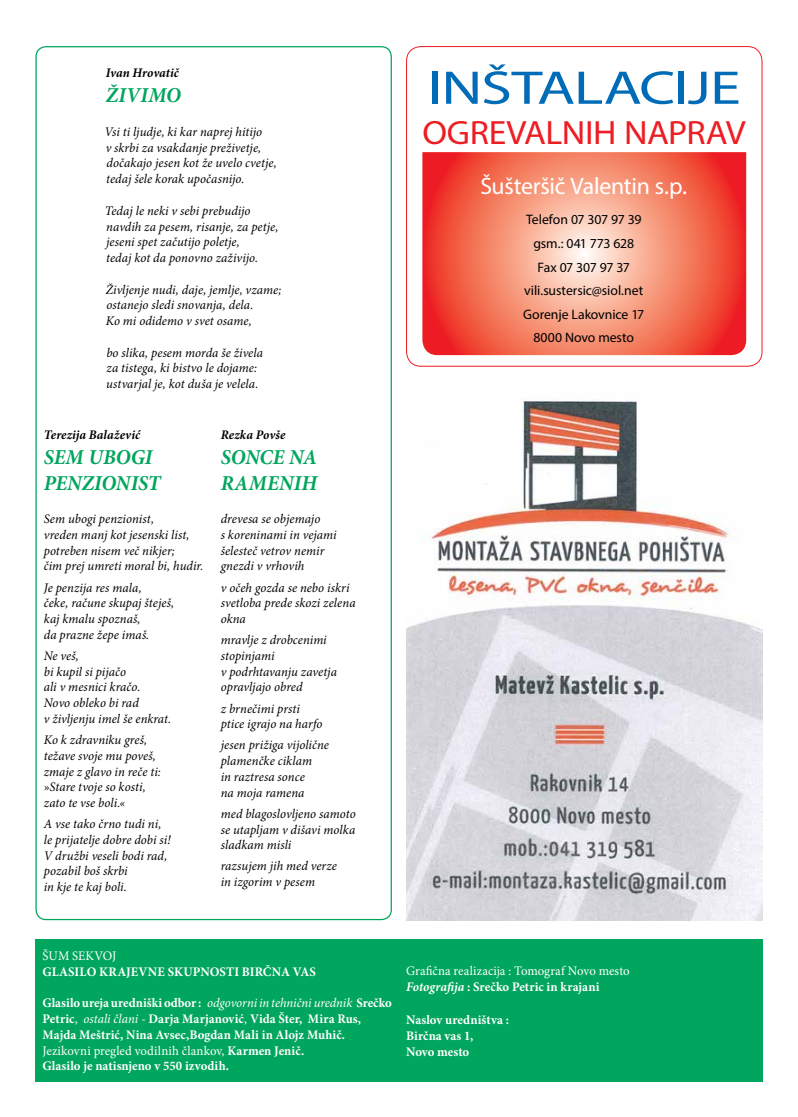
<style>
.page{position:relative;width:798px;height:1117px;background:#fff}
.page>*{position:absolute;margin:0;border:0;box-sizing:border-box;transform-origin:0 0}
.t1{font:47.5px "Myriad Pro";letter-spacing:-.015em;color:#006bb6;scale:1.31 1}
.t2{font:33.75px "Myriad Pro";letter-spacing:-.01em;color:#ed1d24;scale:1.06 1}
.t3{font:23.75px "Myriad Pro";letter-spacing:-.015em;color:#fff}
.t4{font:italic 700 21.25px/25.5px "Minion Pro";letter-spacing:-.005em;color:#00a65d}
.t5{font:13.75px/23.6px "Myriad Pro";letter-spacing:-.01em;color:#000;text-align:center}
.t6{font:italic 13.12px/15.8px "Minion Pro";color:#000}
.t7{font:700 13.12px/15.8px "Minion Pro";letter-spacing:.005em;color:#fff}
.t8{font:13.12px/15.8px "Minion Pro";color:#fff}
.t9{font:italic 700 13.12px "Minion Pro";letter-spacing:.005em;color:#000}
.s1{font-weight:400;font-style:italic}
.s2{font-weight:400}
.s3{font-weight:700;font-style:italic}
.s4{font-weight:700}
</style>
<div class="page">
<div style="left:406px;top:46px;width:356px;height:320px;border:1px solid #ed1d24;border-radius:15px"></div>
<svg style="left:422px;top:152px;width:324px;height:203px;background:#f47b66"></svg>
<img style="left:406px;top:399px;width:356px;height:520px">
<div style="left:35px;top:939px;width:727px;height:142px;background:#00a65d"></div>
<p class="t9" style="left:106px;top:63px;width:75px">Ivan Hrovatič</p>
<h3 class="t4" style="left:106px;top:82px;width:77px">ŽIVIMO</h3>
<p class="t6" style="left:104px;top:124px;width:174px">Vsi ti ljudje, ki kar naprej hitijo<br>v skrbi za vsakdanje preživetje, dočakajo jesen kot že uvelo cvetje, tedaj šele korak upočasnijo.</p>
<p class="t6" style="left:105px;top:202px;width:175px">Tedaj le neki v sebi prebudijo navdih za pesem, risanje, za petje, jeseni spet začutijo poletje,<br>tedaj kot da ponovno zaživijo.</p>
<p class="t6" style="left:106px;top:281px;width:177px">Življenje nudi, daje, jemlje, vzame; ostanejo sledi snovanja, dela.<br>Ko mi odidemo v svet osame,</p>
<p class="t6" style="left:106px;top:344px;width:158px">bo slika, pesem morda še živela za tistega, ki bistvo le dojame: ustvarjal je, kot duša je velela.</p>
<p class="t9" style="left:44px;top:425px;width:98px">Terezija Balažević</p>
<h3 class="t4" style="left:44px;top:444px;width:118px">SEM UBOGI<br>PENZIONIST</h3>
<p class="t6" style="left:44px;top:511px;width:161px">Sem ubogi penzionist,<br>vreden manj kot jesenski list, potreben nisem več nikjer;<br>čim prej umreti moral bi, hudir.</p>
<p class="t6" style="left:44px;top:579px;width:132px">Je penzija res mala,<br>čeke, račune skupaj šteješ, kaj kmalu spoznaš,<br>da prazne žepe imaš.</p>
<p class="t6" style="left:44px;top:647px;width:129px">Ne veš,<br>bi kupil si pijačo<br>ali v mesnici kračo.<br>Novo obleko bi rad<br>v življenju imel še enkrat.</p>
<p class="t6" style="left:44px;top:731px;width:119px">Ko k zdravniku greš, težave svoje mu poveš, zmaje z glavo in reče ti: »Stare tvoje so kosti, zato te vse boli.«</p>
<p class="t6" style="left:44px;top:815px;width:128px">A vse tako črno tudi ni, le prijatelje dobre dobi si!<br>V družbi veseli bodi rad, pozabil boš skrbi<br>in kje te kaj boli.</p>
<p class="t9" style="left:221px;top:425px;width:66px">Rezka Povše</p>
<h3 class="t4" style="left:221px;top:444px;width:98px">SONCE NA<br>RAMENIH</h3>
<p class="t6" style="left:221px;top:511px;width:117px">drevesa se objemajo<br>s koreninami in vejami šelesteč vetrov nemir gnezdi v vrhovih</p>
<p class="t6" style="left:221px;top:579px;width:136px">v očeh gozda se nebo iskri svetloba prede skozi zelena okna</p>
<p class="t6" style="left:221px;top:632px;width:118px">mravlje z drobcenimi stopinjami<br>v podrhtavanju zavetja opravljajo obred</p>
<p class="t6" style="left:221px;top:700px;width:103px">z brnečimi prsti ptice igrajo na harfo</p>
<p class="t6" style="left:221px;top:737px;width:110px">jesen prižiga vijolične plamenčke ciklam<br>in raztresa sonce<br>na moja ramena</p>
<p class="t6" style="left:221px;top:805px;width:136px;text-align:justify">med blagoslovljeno samoto se utapljam v dišavi molka sladkam misli</p>
<p class="t6" style="left:221px;top:858px;width:118px">razsujem jih med verze in izgorim v pesem</p>
<h1 class="t1" style="left:427px;top:58px;width:240px">INŠTALACIJE</h1>
<h2 class="t2" style="left:422px;top:112px;width:306px">OGREVALNIH NAPRAV</h2>
<h3 class="t3" style="left:480px;top:171px;width:208px">Šušteršič Valentin s.p.</h3>
<p class="t5" style="left:523px;top:208px;width:123px">Telefon 07 307 97 39 gsm.: 041 773 628<br>Fax 07 307 97 37 vili.sustersic@siol.net<br>Gorenje Lakovnice 17<br>8000 Novo mesto</p>
<p class="t8" style="left:43px;top:947px;width:75px">ŠUM SEKVOJ</p>
<p class="t7" style="left:43px;top:963px;width:275px">GLASILO KRAJEVNE SKUPNOSTI BIRČNA VAS</p>
<p class="t7" style="left:43px;top:994px;width:350px">Glasilo ureja uredniški odbor : <span class="s1">odgovorni in tehnični urednik</span> Srečko Petric<span class="s2">,</span> <span class="s1">ostali člani -</span> Darja Marjanović<span class="s2">,</span> Vida Šter, Mira Rus, Majda Meštrić, Nina Avsec,Bogdan Mali in Alojz Muhič.<br><span class="s2">Jezikovni pregled vodilnih člankov,</span> Karmen Jenič.<br>Glasilo je natisnjeno v 550 izvodih.</p>
<p class="t8" style="left:406px;top:962px;width:225px">Grafična realizacija : Tomograf Novo mesto<br><span class="s3">Fotografija</span> <span class="s4">: Srečko Petric in krajani</span></p>
<p class="t7" style="left:406px;top:1011px;width:104px">Naslov uredništva :<br>Birčna vas 1,<br>Novo mesto</p>
</div>
